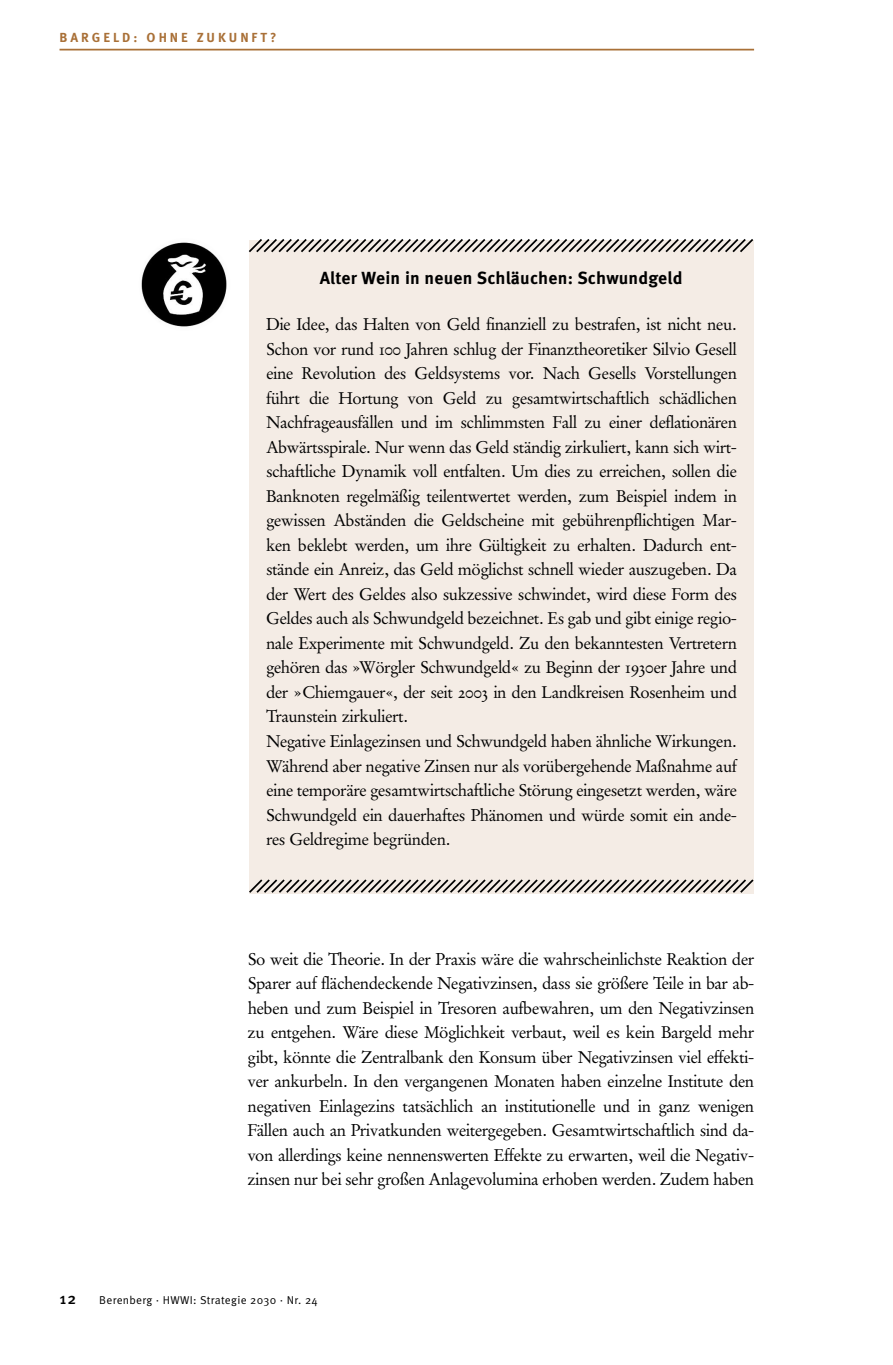
<style>
.page{position:relative;width:893px;height:1365px;background:#fff}
.page>*{position:absolute;margin:0;border:0;box-sizing:border-box;transform-origin:0 0}
.t1{font:700 17.5px "Meta OT";letter-spacing:.01em;color:#000}
.t2{font:16.62px/24.5px "Garamond Stempel Expert BQ Roman Os F";letter-spacing:.01em;color:#000}
.t3{font:500 15.75px "Meta OT";color:#000}
.t4{font:700 13.12px "Meta OT";letter-spacing:.225em;color:#a97037}
.t5{font:11.38px "Meta OT Norm";letter-spacing:.03em;color:#000}
</style>
<div class="page">
<hr style="left:60px;top:49px;width:694px;height:1px;background:#a97037">
<div style="left:249px;top:240px;width:505px;height:653px;background:#f4ece5"></div>
<svg style="left:248px;top:239px;width:506px;height:14px"></svg>
<svg style="left:249px;top:879px;width:505px;height:15px"></svg>
<img style="left:139px;top:238px;width:91px;height:93px;border-radius:50%">
<p class="t4" style="left:60px;top:32px;width:218px">BARGELD: OHNE ZUKUNFT?</p>
<p class="t1" style="left:320px;top:271px;width:364px">Alter Wein in neuen Schläuchen: Schwundgeld</p>
<p class="t2" style="left:266px;top:312px;width:472px">Die Idee, das Halten von Geld finanziell zu bestrafen, ist nicht neu.<br>Schon vor rund 100 Jahren schlug der Finanztheoretiker Silvio Gesell eine Revolution des Geldsystems vor. Nach Gesells Vorstellungen führt die Hortung von Geld zu gesamtwirtschaftlich schädlichen Nachfrageausfällen und im schlimmsten Fall zu einer deflationären Abwärtsspirale. Nur wenn das Geld ständig zirkuliert, kann sich wirt&shy;schaftliche Dynamik voll entfalten. Um dies zu erreichen, sollen die Banknoten regelmäßig teilentwertet werden, zum Beispiel indem in gewissen Abständen die Geldscheine mit gebührenpflichtigen Mar&shy;ken beklebt werden, um ihre Gültigkeit zu erhalten. Dadurch ent&shy;stände ein Anreiz, das Geld möglichst schnell wieder auszugeben. Da der Wert des Geldes also sukzessive schwindet, wird diese Form des Geldes auch als Schwundgeld bezeichnet. Es gab und gibt einige regio&shy;nale Experimente mit Schwundgeld. Zu den bekanntesten Vertretern gehören das »Wörgler Schwundgeld« zu Beginn der 1930er Jahre und der »Chiemgauer«, der seit 2003 in den Landkreisen Rosenheim und Traunstein zirkuliert.<br>Negative Einlagezinsen und Schwundgeld haben ähnliche Wirkungen.<br>Während aber negative Zinsen nur als vorübergehende Maßnahme auf eine temporäre gesamtwirtschaftliche Störung eingesetzt werden, wäre Schwundgeld ein dauerhaftes Phänomen und würde somit ein ande&shy;res Geldregime begründen.</p>
<p class="t2" style="left:248px;top:946px;width:508px;text-align:justify">So weit die Theorie. In der Praxis wäre die wahrscheinlichste Reaktion der Sparer auf flächendeckende Negativzinsen, dass sie größere Teile in bar ab&shy;heben und zum Beispiel in Tresoren aufbewahren, um den Negativzinsen zu entgehen. Wäre diese Möglichkeit verbaut, weil es kein Bargeld mehr gibt, könnte die Zentralbank den Konsum über Negativzinsen viel effekti&shy;ver ankurbeln. In den vergangenen Monaten haben einzelne Institute den negativen Einlagezins tatsächlich an institutionelle und in ganz wenigen Fällen auch an Privatkunden weitergegeben. Gesamtwirtschaftlich sind da&shy;von allerdings keine nennenswerten Effekte zu erwarten, weil die Negativ&shy;zinsen nur bei sehr großen Anlagevolumina erhoben werden. Zudem haben</p>
<p class="t3" style="left:60px;top:1292px;width:18px">12</p>
<p class="t5" style="left:99px;top:1295px;width:220px">Berenberg · HWWI: Strategie 2030 · Nr. 24</p>
</div>
